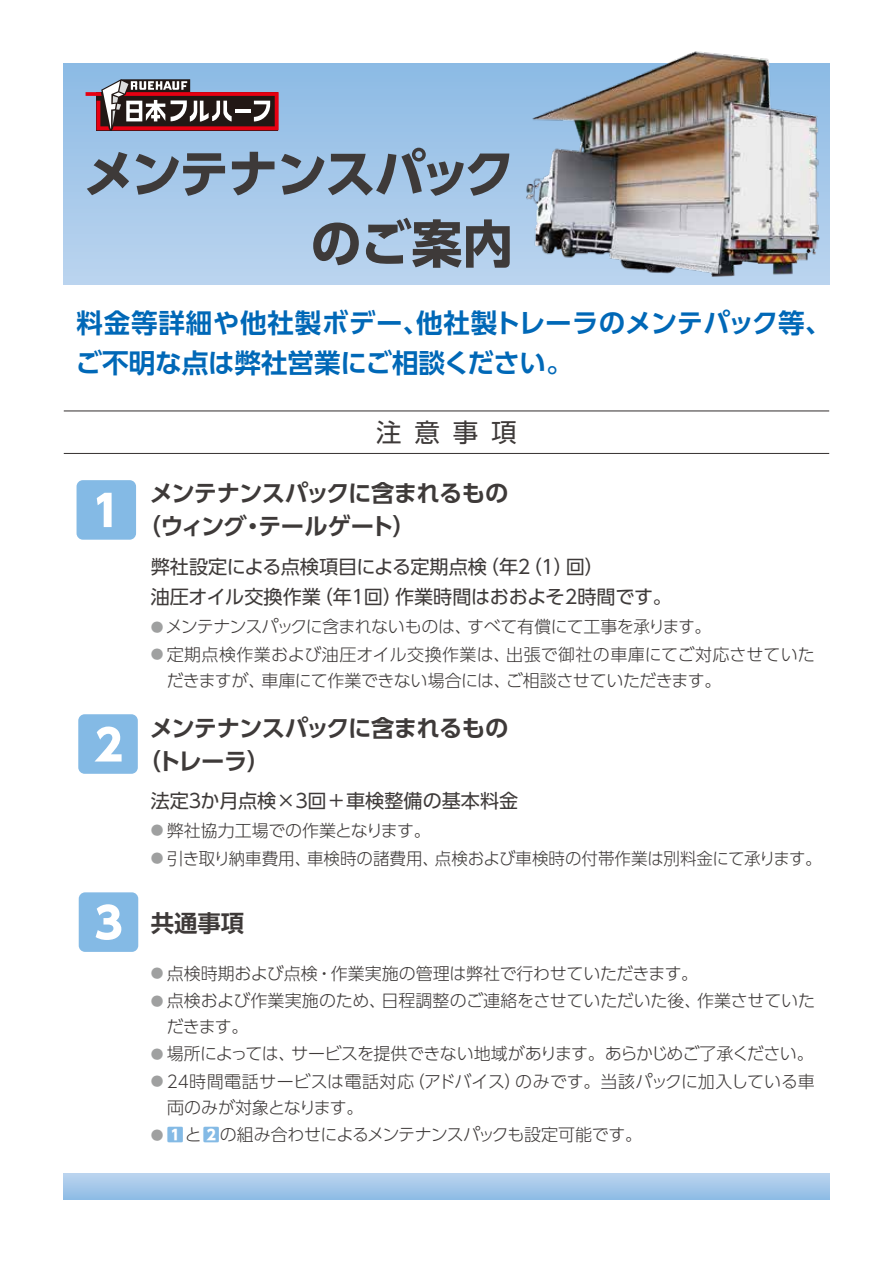
<style>
.page{position:relative;width:893px;height:1263px;background:#fff}
.page>*{position:absolute;margin:0;border:0;box-sizing:border-box;transform-origin:0 0}
.t1{font:700 51px/70.2px "UD Shin Go Pr 6 N";letter-spacing:-.045em;color:#3e3a39;text-align:right}
.t2{font:700 26.55px/39.9px "UD Shin Go Pr 6 N De";color:#0068b7}
.t3{font:25.5px "UD Shin Go Pr 6 N";color:#3e3a39}
.t4{font:700 23.4px/32.7px "UD Shin Go Pr 6 N De";letter-spacing:-.03em;color:#3e3a39}
.t5{font:19.2px/30.8px "UD Shin Go Pr 6 N";color:#3e3a39}
.t6{font:300 16.95px/25.5px "UD Shin Go Pr 6 N";color:#3e3a39}
.t7{font:300 16.95px/25.5px "UD Shin Go Pr 6 N";letter-spacing:-.02em;color:#3e3a39}
.t8{font:300 16.95px "UD Shin Go Pr 6 N";letter-spacing:-.04em;color:#3e3a39}
.s1{font-size:12.75px;color:#9fa0a0}
.s2{font-weight:800;color:#84bae5}
</style>
<div class="page">
<div style="left:64px;top:64px;width:765px;height:221px;background:linear-gradient(to bottom,#8cb9e3,#bcd5ef)"></div>
<svg style="left:64px;top:1174px;width:765px;height:25px;background:#a4c8e9"></svg>
<svg style="left:86px;top:79px;width:193px;height:51px;background:#7f6068"></svg>
<img style="left:523px;top:51px;width:298px;height:227px">
<hr style="left:64px;top:410px;width:765px;height:1px;background:#3e3a39">
<hr style="left:64px;top:453px;width:765px;height:1px;background:#3e3a39">
<div style="left:77px;top:480px;width:59px;height:60px;background:#84bae5;border-radius:6px"></div>
<svg style="left:97px;top:493px;width:15px;height:34px"></svg>
<div style="left:78px;top:714px;width:60px;height:60px;background:#84bae5;border-radius:6px"></div>
<svg style="left:95px;top:726px;width:27px;height:35px"></svg>
<div style="left:79px;top:892px;width:59px;height:60px;background:#84bae5;border-radius:6px"></div>
<svg style="left:96px;top:904px;width:25px;height:36px"></svg>
<h1 class="t1" style="left:84px;top:137px;width:433px">メンテナンスパックのご案内</h1>
<h2 class="t2" style="left:76px;top:302px;width:757px">料金等詳細や他社製ボデー、他社製トレーラのメンテパック等、ご不明な点は弊社営業にご相談ください。</h2>
<h3 class="t3" style="left:376px;top:411px;width:142px">注意事項</h3>
<h3 class="t4" style="left:138px;top:476px;width:372px;text-indent:12px">メンテナンスパックに含まれるもの（ウィング・テールゲート）</h3>
<p class="t5" style="left:151px;top:550px;width:523px">弊社設定による点検項目による定期点検（年２（１）回）<br>油圧オイル交換作業（年１回）作業時間はおおよそ2時間です。</p>
<p class="t7" style="left:151px;top:613px;width:562px"><span class="s1">●</span> メンテナンスパックに含まれないものは、すべて有償にて工事を承ります。</p>
<p class="t6" style="left:167px;top:641px;width:650px;text-indent:-16px"><span class="s1">●</span> 定期点検作業および油圧オイル交換作業は、出張で御社の車庫にてご対応させていただきますが、車庫にて作業できない場合には、ご相談させていただきます。</p>
<h3 class="t4" style="left:138px;top:711px;width:372px;text-indent:12px">メンテナンスパックに含まれるもの（トレーラ）</h3>
<p class="t5" style="left:151px;top:785px;width:369px">法定３か月点検×３回＋車検整備の基本料金</p>
<p class="t7" style="left:151px;top:817px;width:281px"><span class="s1">●</span> 弊社協力工場での作業となります。</p>
<p class="t6" style="left:151px;top:845px;width:673px"><span class="s1">●</span> 引き取り納車費用、車検時の諸費用、点検および車検時の付帯作業は別料金にて承ります。</p>
<h3 class="t4" style="left:151px;top:906px;width:95px">共通事項</h3>
<p class="t7" style="left:151px;top:960px;width:549px"><span class="s1">●</span> 点検時期および点検・作業実施の管理は弊社で行わせていただきます。</p>
<p class="t7" style="left:167px;top:987px;width:650px;text-indent:-16px"><span class="s1">●</span> 点検および作業実施のため、日程調整のご連絡をさせていただいた後、作業させていただきます。</p>
<p class="t8" style="left:151px;top:1040px;width:664px"><span class="s1">●</span> 場所によっては、サービスを提供できない地域があります。あらかじめご了承ください。</p>
<p class="t6" style="left:167px;top:1068px;width:649px;text-indent:-16px"><span class="s1">●</span> 24時間電話サービスは電話対応（アドバイス）のみです。当該パックに加入している車両のみが対象となります。</p>
<p class="t7" style="left:151px;top:1121px;width:493px"><span class="s1">●</span> <span class="s2">1</span>と<span class="s2">2</span>の組み合わせによるメンテナンスパックも設定可能です。</p>
</div>
